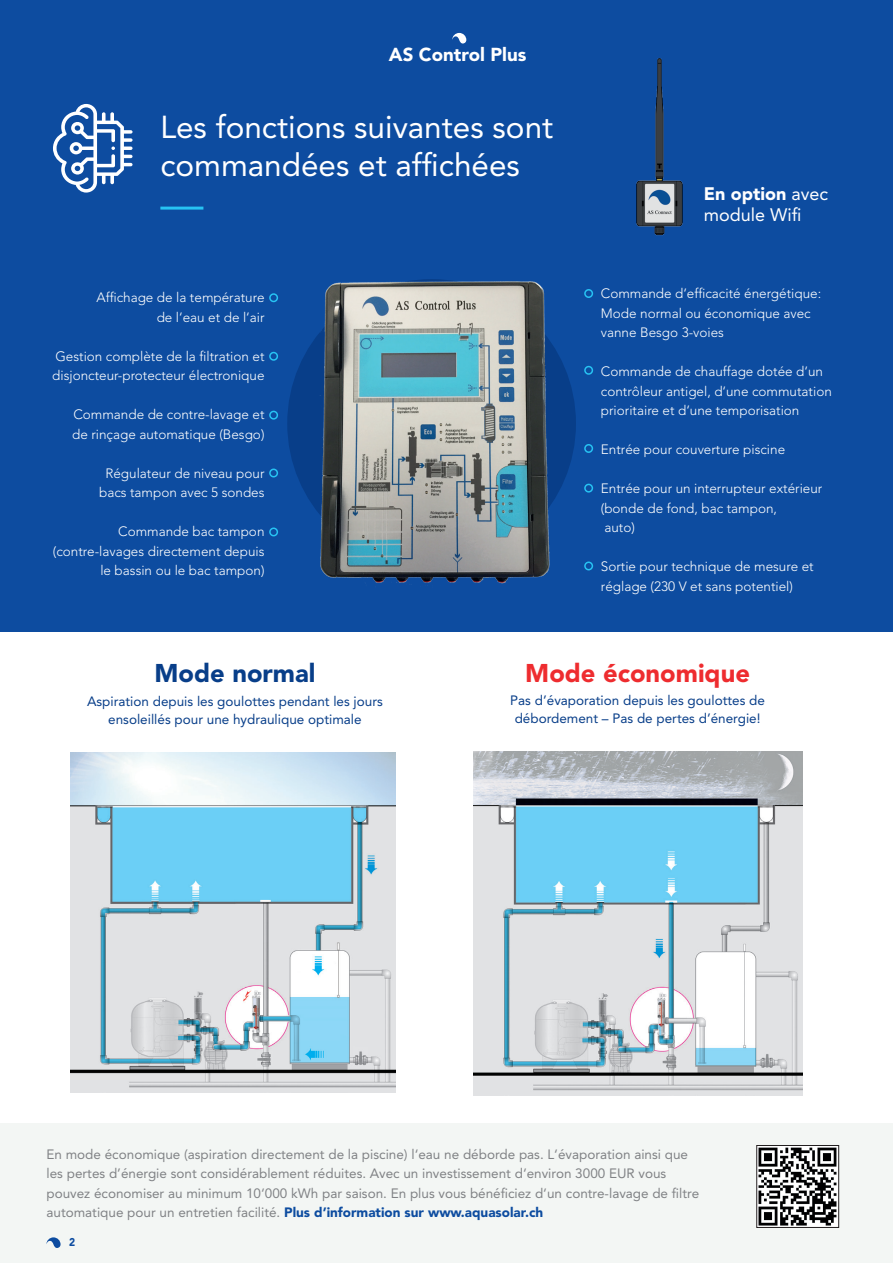
<style>
.page{position:relative;width:893px;height:1263px;background:#fff}
.page>*{position:absolute;margin:0;border:0;box-sizing:border-box;transform-origin:0 0}
.t1{font:31.5px/37.8px "Avenir";color:#fff}
.t2{font:900 25.5px "Avenir";color:#ee2c2f}
.t3{font:900 25.5px "Avenir";color:#083e89}
.t4{font:900 18.6px "Avenir";color:#fff}
.t5{font:18px/21.6px "Avenir";color:#fff}
.t6{font:300 13.5px/19.5px "Avenir";color:#fff}
.t7{font:13.5px/19.5px "Avenir";color:#808285}
.t8{font:13.5px/18px "Avenir";color:#083e89;text-align:center}
.t9{font:900 11.25px "Avenir";color:#0d4ca0;scale:.91 1}
.s1{font-weight:900}
.s2{font-weight:900;color:#0d4ca0}
</style>
<div class="page">
<div style="left:0;top:1124px;width:893px;height:139px;background:#f3f6f4"></div>
<svg style="left:46px;top:1237px;width:15px;height:11px"></svg>
<div style="left:0;top:0;width:893px;height:631px;background:#0d4ca0"></div>
<svg style="left:287px;top:279px;width:289px;height:289px;background:#7c929c"></svg>
<hr style="left:160px;top:207px;width:43px;height:3px;background:#27c3f3">
<svg style="left:452px;top:33px;width:14px;height:11px"></svg>
<div style="left:269px;top:293px;width:9px;height:9px;border:2px solid #27c3f3;border-radius:50%"></div>
<div style="left:269px;top:352px;width:9px;height:9px;border:2px solid #27c3f3;border-radius:50%"></div>
<div style="left:269px;top:411px;width:9px;height:9px;border:2px solid #27c3f3;border-radius:50%"></div>
<div style="left:269px;top:469px;width:9px;height:8px;border:2px solid #27c3f3;border-radius:50%"></div>
<div style="left:584px;top:289px;width:9px;height:9px;border:2px solid #27c3f3;border-radius:50%"></div>
<div style="left:584px;top:366px;width:9px;height:9px;border:2px solid #27c3f3;border-radius:50%"></div>
<div style="left:584px;top:444px;width:9px;height:9px;border:2px solid #27c3f3;border-radius:50%"></div>
<div style="left:584px;top:484px;width:9px;height:9px;border:2px solid #27c3f3;border-radius:50%"></div>
<svg style="left:53px;top:104px;width:80px;height:89px"></svg>
<img style="left:70px;top:753px;width:326px;height:340px">
<img style="left:473px;top:751px;width:329px;height:345px">
<div style="left:269px;top:527px;width:9px;height:9px;border:2px solid #27c3f3;border-radius:50%"></div>
<div style="left:584px;top:561px;width:9px;height:9px;border:2px solid #27c3f3;border-radius:50%"></div>
<img style="left:636px;top:58px;width:47px;height:178px">
<img style="left:758px;top:1147px;width:79px;height:79px">
<div style="left:756px;top:1145px;width:83px;height:83px;border:1px solid #231f20"></div>
<h3 class="t4" style="left:389px;top:44px;width:139px">AS Control Plus</h3>
<h1 class="t1" style="left:160px;top:109px;width:394px">Les fonctions suivantes sont commandées et affichées</h1>
<p class="t6" style="left:96px;top:288px;width:170px;text-align:right">Affichage de la température de l‘eau et de l‘air</p>
<p class="t6" style="left:52px;top:346px;width:214px">Gestion complète de la filtration et disjoncteur-protecteur électronique</p>
<p class="t6" style="left:72px;top:405px;width:194px">Commande de contre-lavage et de rinçage automatique (Besgo)</p>
<p class="t6" style="left:99px;top:463px;width:167px;text-align:center">Régulateur de niveau pour bacs tampon avec 5 sondes</p>
<p class="t6" style="left:53px;top:522px;width:213px;text-align:right">Commande bac tampon (contre-lavages directement depuis le bassin ou le bac tampon)</p>
<h3 class="t5" style="left:704px;top:183px;width:126px"><span class="s1">En option</span> avec module Wifi</h3>
<p class="t6" style="left:601px;top:284px;width:222px">Commande d‘efficacité énergétique:<br>Mode normal ou économique avec vanne Besgo 3-voies</p>
<p class="t6" style="left:601px;top:362px;width:232px">Commande de chauffage dotée d‘un contrôleur antigel, d‘une commutation prioritaire et d‘une temporisation</p>
<p class="t6" style="left:601px;top:440px;width:186px">Entrée pour couverture piscine</p>
<p class="t6" style="left:601px;top:479px;width:223px">Entrée pour un interrupteur extérieur (bonde de fond, bac tampon,<br>auto)</p>
<p class="t6" style="left:601px;top:557px;width:214px">Sortie pour technique de mesure et réglage (230 V et sans potentiel)</p>
<h2 class="t3" style="left:154px;top:658px;width:162px">Mode normal</h2>
<p class="t8" style="left:87px;top:693px;width:297px">Aspiration depuis les goulottes pendant les jours ensoleillés pour une hydraulique optimale</p>
<h2 class="t2" style="left:525px;top:658px;width:226px">Mode économique</h2>
<p class="t8" style="left:510px;top:691px;width:256px">Pas d’évaporation depuis les goulottes de débordement – Pas de pertes d’énergie!</p>
<p class="t7" style="left:47px;top:1144px;width:654px">En mode économique (aspiration directement de la piscine) l‘eau ne déborde pas. L‘évaporation ainsi que les pertes d’énergie sont considérablement réduites. Avec un investissement d‘environ 3000 EUR vous pouvez économiser au minimum 10‘000 kWh par saison. En plus vous bénéficiez d‘un contre-lavage de filtre automatique pour un entretien facilité. <span class="s2">Plus d’information sur www.aquasolar.ch</span></p>
<p class="t9" style="left:69px;top:1235px;width:8px">2</p>
</div>
